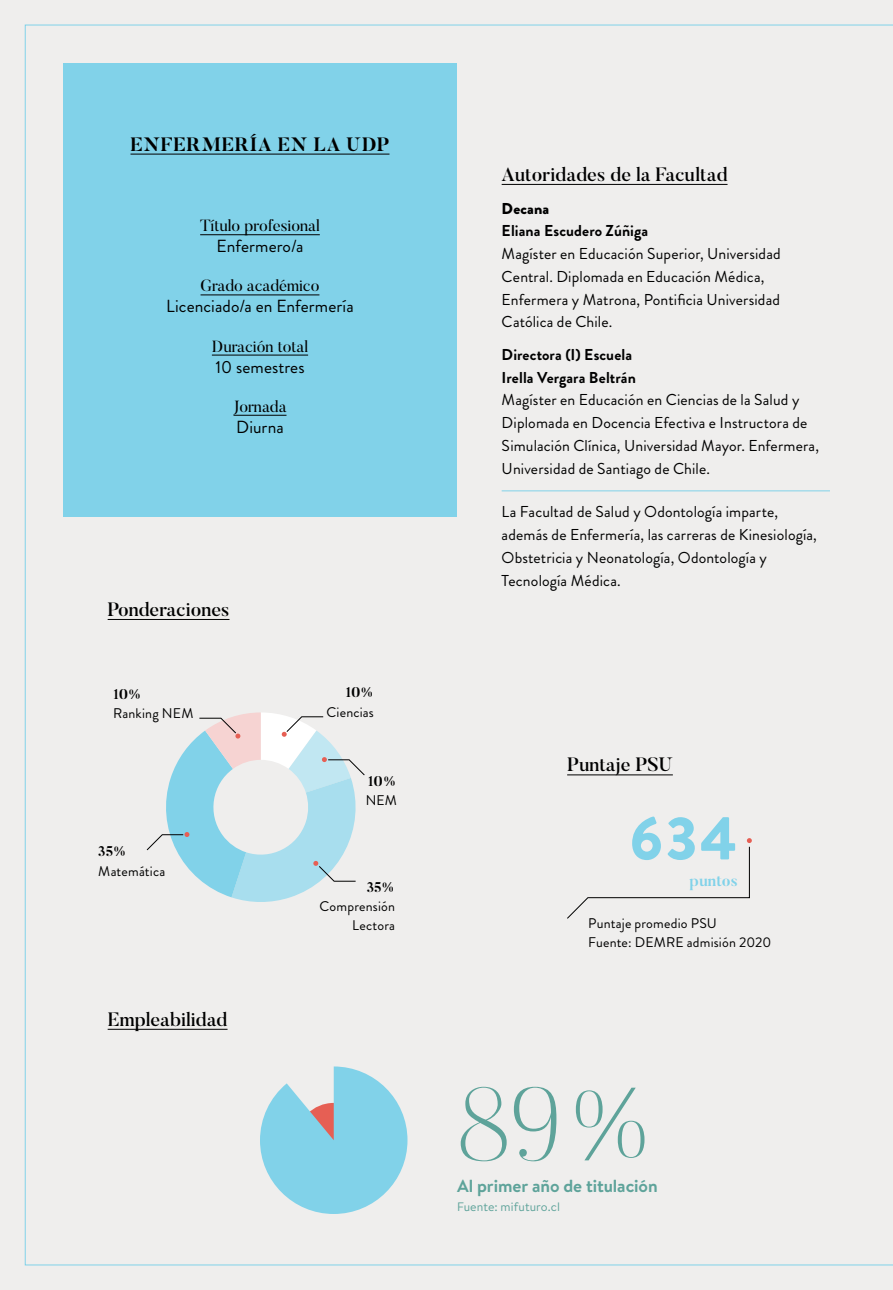
<style>
.page{position:relative;width:893px;height:1290px;background:#efeeed}
.page>*{position:absolute;margin:0;border:0;box-sizing:border-box;transform-origin:0 0}
.t1{font:200 103.25px "Butler";color:#5ea39a}
.t2{font:900 59.5px "Brandon Text";color:#81d2e9}
.t3{font:500 19.25px "Butler";color:#000}
.t4{font:700 19.25px "Butler";letter-spacing:.045em;color:#000}
.t5{font:17.5px "Brandon Grotesque";letter-spacing:.005em;color:#000}
.t6{font:700 17.5px "Brandon Text";letter-spacing:-.005em;color:#5ea39a}
.t7{font:16.1px "Butler";color:#000}
.t8{font:15.75px/22.8px "Brandon Grotesque";letter-spacing:.01em;color:#000}
.t9{font:700 15.75px/22.8px "Brandon Grotesque";letter-spacing:.005em;color:#000}
.t10{font:900 15.75px "Brandon Grotesque";letter-spacing:.01em;color:#000}
.t11{font:700 15.75px "Butler";color:#81d2e9}
.t12{font:14px/19.2px "Brandon Grotesque";letter-spacing:.015em;color:#000;text-align:right}
.t13{font:700 14px "Butler";color:#000}
.t14{font:14px "Brandon Text";color:#000}
.t15{font:12.25px "Brandon Text";letter-spacing:.01em;color:#5ea39a}
</style>
<div class="page">
<div style="left:63px;top:63px;width:394px;height:453px;background:#81d2e9"></div>
<hr style="left:200px;top:234px;width:120px;height:1px;background:#000">
<hr style="left:201px;top:295px;width:118px;height:1px;background:#000">
<hr style="left:212px;top:355px;width:96px;height:1px;background:#000">
<hr style="left:233px;top:415px;width:53px;height:1px;background:#000">
<hr style="left:130px;top:154px;width:259px;height:1px;background:#000">
<hr style="left:108px;top:619px;width:121px;height:1px;background:#000">
<hr style="left:108px;top:1029px;width:120px;height:1px;background:#000">
<svg style="left:146px;top:712px;width:219px;height:190px"></svg>
<hr style="left:502px;top:184px;width:225px;height:1px;background:#000">
<hr style="left:502px;top:490px;width:328px;height:1px;background:#81d2e9">
<svg style="left:260px;top:1066px;width:147px;height:148px"></svg>
<hr style="left:567px;top:774px;width:106px;height:1px;background:#000">
<svg style="left:567px;top:838px;width:185px;height:81px"></svg>
<p class="t4" style="left:130px;top:132px;width:260px">ENFERMERÍA EN LA UDP</p>
<p class="t7" style="left:200px;top:215px;width:121px">Título profesional</p>
<p class="t5" style="left:217px;top:234px;width:88px">Enfermero/a</p>
<p class="t7" style="left:201px;top:276px;width:120px">Grado académico</p>
<p class="t5" style="left:166px;top:294px;width:189px">Licenciado/a en Enfermería</p>
<p class="t7" style="left:212px;top:336px;width:98px">Duración total</p>
<p class="t5" style="left:215px;top:354px;width:91px">10 semestres</p>
<p class="t7" style="left:233px;top:396px;width:55px">Jornada</p>
<p class="t5" style="left:236px;top:415px;width:49px">Diurna</p>
<p class="t3" style="left:108px;top:597px;width:123px">Ponderaciones</p>
<p class="t13" style="left:113px;top:685px;width:30px">10%</p>
<p class="t12" style="left:113px;top:704px;width:82px">Ranking NEM</p>
<p class="t13" style="left:98px;top:842px;width:30px">35%</p>
<p class="t12" style="left:98px;top:861px;width:69px">Matemática</p>
<p class="t3" style="left:108px;top:1007px;width:121px">Empleabilidad</p>
<p class="t13" style="left:345px;top:683px;width:30px">10%</p>
<p class="t12" style="left:327px;top:702px;width:49px">Ciencias</p>
<p class="t13" style="left:368px;top:772px;width:30px">10%</p>
<p class="t14" style="left:366px;top:790px;width:32px">NEM</p>
<p class="t13" style="left:367px;top:878px;width:30px">35%</p>
<p class="t12" style="left:319px;top:897px;width:77px">Comprensión<br>Lectora</p>
<p class="t3" style="left:502px;top:162px;width:227px">Autoridades de la Facultad</p>
<p class="t10" style="left:502px;top:197px;width:49px">Decana</p>
<p class="t9" style="left:502px;top:220px;width:148px">Eliana Escudero Zúñiga</p>
<p class="t8" style="left:502px;top:242px;width:281px">Magíster en Educación Superior, Universidad Central. Diplomada en Educación Médica, Enfermera y Matrona, Pontificia Universidad Católica de Chile.</p>
<p class="t9" style="left:502px;top:343px;width:136px">Directora (I) Escuela<br>Irella Vergara Beltrán</p>
<p class="t8" style="left:502px;top:389px;width:319px">Magíster en Educación en Ciencias de la Salud y Diplomada en Docencia Efectiva e Instructora de Simulación Clínica, Universidad Mayor. Enfermera, Universidad de Santiago de Chile.</p>
<p class="t8" style="left:502px;top:501px;width:317px">La Facultad de Salud y Odontología imparte, además de Enfermería, las carreras de Kinesiología, Obstetricia y Neonatología, Odontología y Tecnología Médica.</p>
<p class="t3" style="left:567px;top:752px;width:107px">Puntaje PSU</p>
<h2 class="t2" style="left:629px;top:797px;width:110px">634</h2>
<p class="t11" style="left:689px;top:871px;width:50px">PUNTOS</p>
<p class="t12" style="left:588px;top:913px;width:184px;text-align:left">Puntaje promedio PSU<br>Fuente: DEMRE admisión 2020</p>
<h1 class="t1" style="left:457px;top:1060px;width:204px">89%</h1>
<p class="t6" style="left:457px;top:1174px;width:202px">Al primer año de titulación</p>
<p class="t15" style="left:457px;top:1199px;width:104px">Fuente: mifuturo.cl</p>
</div>
